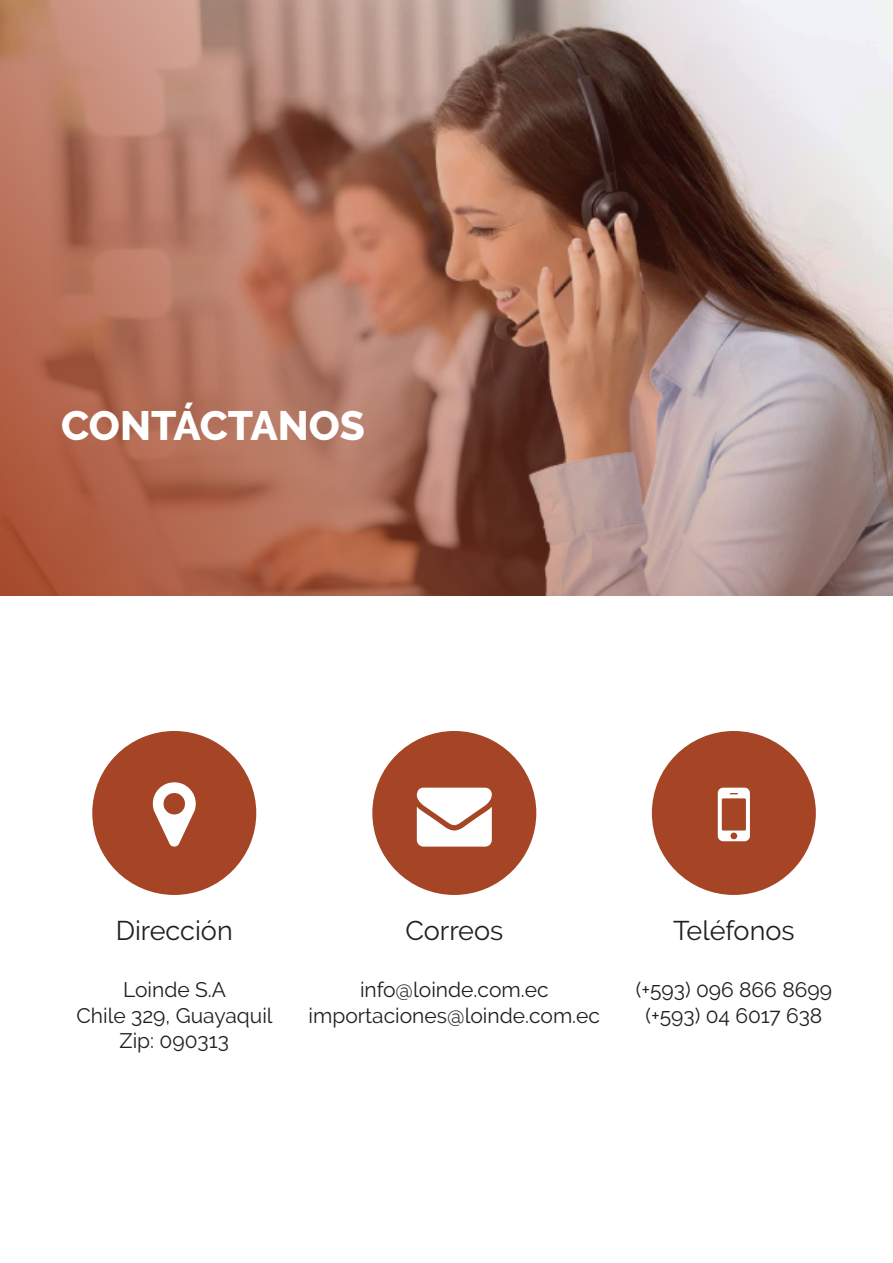
<style>
.page{position:relative;width:893px;height:1263px;background:#fff}
.page>*{position:absolute;margin:0;border:0;box-sizing:border-box;transform-origin:0 0}
.t1{font:800 40.95px "Raleway";letter-spacing:-.005em;color:#fff}
.t2{font:27px "Raleway";color:#231f20}
.t3{font:21px/25.2px "Raleway";color:#231f20;text-align:center}
</style>
<div class="page">
<div style="left:92px;top:731px;width:164px;height:164px;background:#a54526;border-radius:50%"></div>
<div style="left:372px;top:731px;width:164px;height:164px;background:#a54526;border-radius:50%"></div>
<div style="left:652px;top:731px;width:164px;height:164px;background:#a54526;border-radius:50%"></div>
<img style="left:0;top:0;width:893px;height:595px">
<h1 class="t1" style="left:61px;top:402px;width:305px">CONTÁCTANOS</h1>
<p class="t2" style="left:116px;top:915px;width:119px">Dirección</p>
<p class="t3" style="left:77px;top:977px;width:198px">Loinde S.A<br>Chile 329, Guayaquil<br>Zip: 090313</p>
<p class="t2" style="left:405px;top:915px;width:99px">Correos</p>
<p class="t3" style="left:308px;top:977px;width:293px">info@loinde.com.ec importaciones@loinde.com.ec</p>
<p class="t2" style="left:673px;top:915px;width:123px">Teléfonos</p>
<p class="t3" style="left:636px;top:977px;width:198px">(+593) 096 866 8699 (+593) 04 6017 638</p>
</div>
